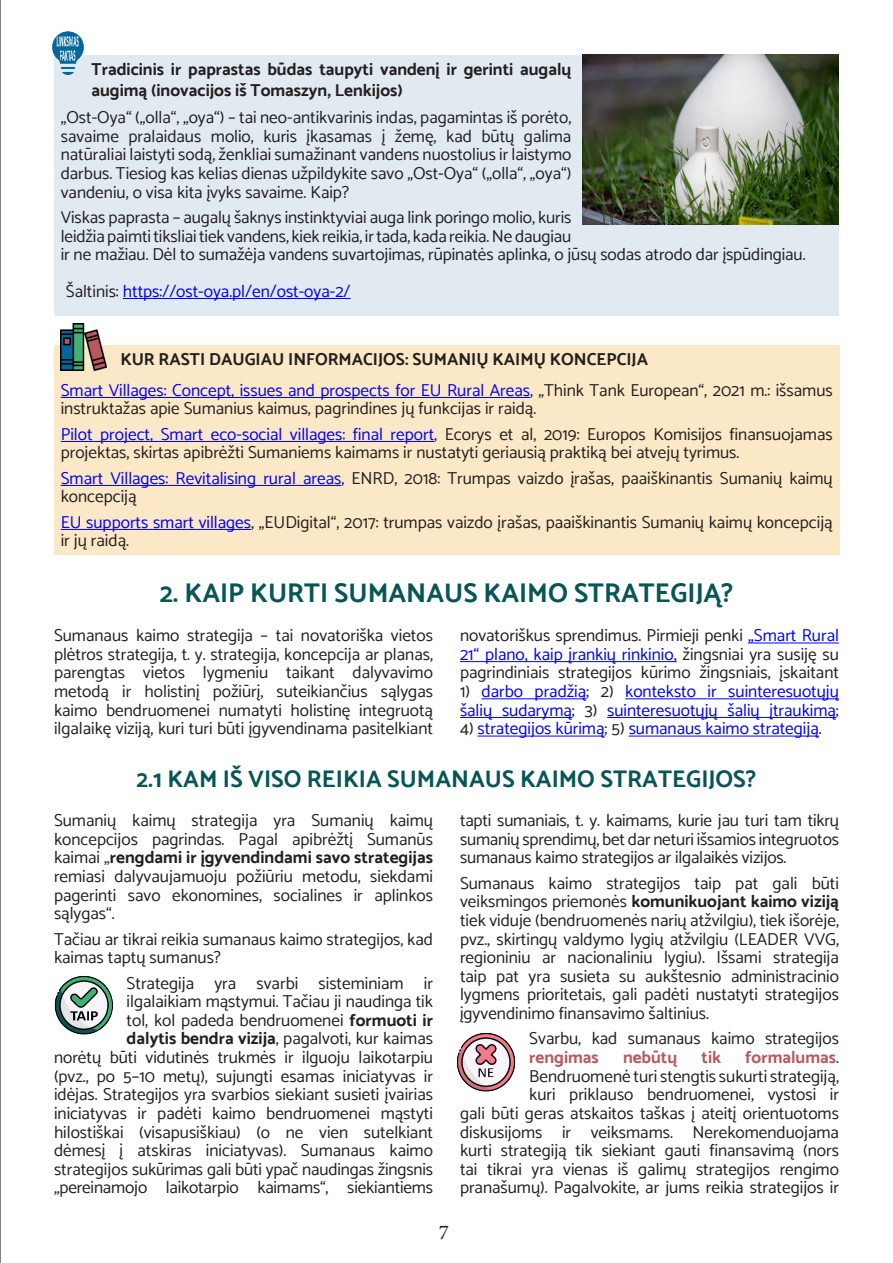
<style>
.page{position:relative;width:893px;height:1263px;background:#fff}
.page>*{position:absolute;margin:0;border:0;box-sizing:border-box;transform-origin:0 0}
.Headings{font:700 27px "Catamaran";color:#075555}
.Sub-headings{font:700 24px "Catamaran";color:#075555}
.t1{font:21px "Minion Pro";color:#231f20}
.Catamaran_Guidebook{font:17.25px/18.6px "Catamaran";color:#231f20}
.Catamaran_Guidebook-2{font:17.25px/18.6px "Catamaran";color:#00f}
.t2{font:700 17.25px/20.7px "Catamaran";color:#231f20}
.Catamaran_Guidebook-3{font:700 17.25px "Catamaran";color:#b85860}
.s1{color:#231f20}
.s2{color:#00f}
.s3{font-weight:700}
.s4{font-weight:700;color:#b85860}
</style>
<div class="page">
<hr style="left:0;top:0;width:1px;height:1263px;background:#231f20">
<hr style="left:748px;top:642px;width:91px;height:1px;background:#00f">
<hr style="left:460px;top:661px;width:217px;height:1px;background:#00f">
<hr style="left:481px;top:698px;width:105px;height:1px;background:#00f">
<hr style="left:625px;top:698px;width:214px;height:1px;background:#00f">
<hr style="left:460px;top:717px;width:112px;height:1px;background:#00f">
<hr style="left:607px;top:717px;width:229px;height:1px;background:#00f">
<hr style="left:478px;top:736px;width:126px;height:1px;background:#00f">
<hr style="left:629px;top:736px;width:190px;height:1px;background:#00f">
<div style="left:54px;top:55px;width:785px;height:261px;background:#e1e9f1"></div>
<hr style="left:123px;top:298px;width:228px;height:1px;background:#00f">
<img style="left:583px;top:54px;width:255px;height:171px">
<div style="left:54px;top:345px;width:785px;height:210px;background:#fbe8c6"></div>
<hr style="left:61px;top:397px;width:469px;height:1px;background:#00f">
<hr style="left:61px;top:441px;width:373px;height:1px;background:#00f">
<hr style="left:61px;top:485px;width:280px;height:1px;background:#00f">
<hr style="left:61px;top:529px;width:190px;height:1px;background:#00f">
<img style="left:54px;top:976px;width:59px;height:59px">
<img style="left:52px;top:31px;width:32px;height:44px">
<img style="left:60px;top:324px;width:47px;height:46px">
<img style="left:457px;top:1033px;width:59px;height:59px">
<p class="t2" style="left:91px;top:59px;width:481px">Tradicinis ir paprastas būdas taupyti vandenį ir gerinti augalų augimą (inovacijos iš Tomaszyn, Lenkijos)</p>
<p class="Catamaran_Guidebook" style="left:61px;top:108px;width:512px;text-align:justify">„Ost-Oya“ („olla“, „oya“) – tai neo-antikvarinis indas, pagamintas iš porėto, savaime pralaidaus molio, kuris įkasamas į žemę, kad būtų galima natūraliai laistyti sodą, ženkliai sumažinant vandens nuostolius ir laistymo darbus. Tiesiog kas kelias dienas užpildykite savo „Ost-Oya“ („olla“, „oya“) vandeniu, o visa kita įvyks savaime. Kaip?</p>
<p class="Catamaran_Guidebook" style="left:61px;top:208px;width:746px">Viskas paprasta – augalų šaknys instinktyviai auga link poringo molio, kuris<br>leidžia paimti tiksliai tiek vandens, kiek reikia, ir tada, kada reikia. Ne daugiau<br>ir ne mažiau. Dėl to sumažėja vandens suvartojimas, rūpinatės aplinka, o jūsų sodas atrodo dar įspūdingiau.</p>
<p class="Catamaran_Guidebook-2" style="left:66px;top:281px;width:286px"><span class="s1">Šaltinis:</span> https://ost-oya.pl/en/ost-oya-2/</p>
<p class="t2" style="left:120px;top:349px;width:529px">KUR RASTI DAUGIAU INFORMACIJOS: SUMANIŲ KAIMŲ KONCEPCIJA</p>
<p class="Catamaran_Guidebook" style="left:61px;top:380px;width:773px"><span class="s2">Smart Villages: Concept, issues and prospects for EU Rural Areas</span>, „Think Tank European“, 2021 m.: išsamus instruktažas apie Sumanius kaimus, pagrindines jų funkcijas ir raidą.</p>
<p class="Catamaran_Guidebook" style="left:61px;top:424px;width:773px"><span class="s2">Pilot project, Smart eco-social villages: final report</span>, Ecorys et al, 2019: Europos Komisijos finansuojamas projektas, skirtas apibrėžti Sumaniems kaimams ir nustatyti geriausią praktiką bei atvejų tyrimus.</p>
<p class="Catamaran_Guidebook" style="left:61px;top:468px;width:773px"><span class="s2">Smart Villages: Revitalising rural areas</span>, ENRD, 2018: Trumpas vaizdo įrašas, paaiškinantis Sumanių kaimų koncepciją</p>
<p class="Catamaran_Guidebook" style="left:61px;top:512px;width:773px"><span class="s2">EU supports smart villages</span>, „EUDigital“, 2017: trumpas vaizdo įrašas, paaiškinantis Sumanių kaimų koncepciją ir jų raidą.</p>
<p class="Headings" style="left:160px;top:577px;width:575px">2. KAIP KURTI SUMANAUS KAIMO STRATEGIJĄ?</p>
<p class="Catamaran_Guidebook" style="left:54px;top:626px;width:380px;text-align:justify">Sumanaus kaimo strategija – tai novatoriška vietos plėtros strategija, t. y. strategija, koncepcija ar planas, parengtas vietos lygmeniu taikant dalyvavimo metodą ir holistinį požiūrį, suteikiančius sąlygas kaimo bendruomenei numatyti holistinę integruotą ilgalaikę viziją, kuri turi būti įgyvendinama pasitelkiant</p>
<p class="Catamaran_Guidebook" style="left:460px;top:626px;width:380px;text-align:justify">novatoriškus sprendimus. Pirmieji penki <span class="s2">„Smart Rural 21“ plano, kaip įrankių rinkinio,</span> žingsniai yra susiję su pagrindiniais strategijos kūrimo žingsniais, įskaitant</p>
<p class="Catamaran_Guidebook-2" style="left:460px;top:682px;width:380px"><span class="s1">1)</span> darbo pradžią<span class="s1">; 2)</span> konteksto ir suinteresuotųjų šalių sudarymą<span class="s1">; 3)</span> suinteresuotųjų šalių įtraukimą<span class="s1">;</span></p>
<p class="Catamaran_Guidebook-2" style="left:460px;top:719px;width:363px"><span class="s1">4)</span> strategijos kūrimą<span class="s1">; 5)</span> sumanaus kaimo strategiją<span class="s1">.</span></p>
<p class="Sub-headings" style="left:137px;top:765px;width:621px">2.1 KAM IŠ VISO REIKIA SUMANAUS KAIMO STRATEGIJOS?</p>
<p class="Catamaran_Guidebook" style="left:54px;top:811px;width:380px;text-align:justify">Sumanių kaimų strategija yra Sumanių kaimų koncepcijos pagrindas. Pagal apibrėžtį Sumanūs kaimai „<span class="s3">rengdami ir įgyvendindami savo strategijas </span>remiasi dalyvaujamuoju požiūriu metodu, siekdami pagerinti savo ekonomines, socialines ir aplinkos sąlygas“.</p>
<p class="Catamaran_Guidebook" style="left:54px;top:929px;width:380px">Tačiau ar tikrai reikia sumanaus kaimo strategijos, kad kaimas taptų sumanus?</p>
<p class="Catamaran_Guidebook" style="left:54px;top:973px;width:380px;text-align:right">Strategija yra svarbi sisteminiam ir ilgalaikiam mąstymui. Tačiau ji naudinga tik<br>tol, kol padeda bendruomenei <span class="s3">formuoti ir<br>dalytis bendra vizija</span>, pagalvoti, kur kaimas<br>norėtų būti vidutinės trukmės ir ilguoju laikotarpiu (pvz., po 5–10 metų), sujungti esamas iniciatyvas ir idėjas. Strategijos yra svarbios siekiant susieti įvairias iniciatyvas ir padėti kaimo bendruomenei mąstyti hilostiškai (visapusiškiau) (o ne vien sutelkiant dėmesį į atskiras iniciatyvas). Sumanaus kaimo strategijos sukūrimas gali būti ypač naudingas žingsnis „pereinamojo laikotarpio kaimams“, siekiantiems</p>
<p class="Catamaran_Guidebook" style="left:460px;top:811px;width:380px;text-align:justify">tapti sumaniais, t. y. kaimams, kurie jau turi tam tikrų sumanių sprendimų, bet dar neturi išsamios integruotos sumanaus kaimo strategijos ar ilgalaikės vizijos.</p>
<p class="Catamaran_Guidebook" style="left:460px;top:873px;width:380px;text-align:justify">Sumanaus kaimo strategijos taip pat gali būti veiksmingos priemonės <span class="s3">komunikuojant kaimo viziją </span>tiek viduje (bendruomenės narių atžvilgiu), tiek išorėje, pvz., skirtingų valdymo lygių atžvilgiu (LEADER VVG, regioniniu ar nacionaliniu lygiu). Išsami strategija taip pat yra susieta su aukštesnio administracinio lygmens prioritetais, gali padėti nustatyti strategijos įgyvendinimo finansavimo šaltinius.</p>
<p class="Catamaran_Guidebook" style="left:529px;top:1029px;width:311px">Svarbu, kad sumanaus kaimo strategijos <span class="s4">rengimas</span></p>
<p class="Catamaran_Guidebook-3" style="left:623px;top:1047px;width:56px">nebūtų</p>
<p class="Catamaran_Guidebook-3" style="left:701px;top:1047px;width:21px">tik</p>
<p class="Catamaran_Guidebook" style="left:460px;top:1048px;width:380px;text-align:right"><span class="s4">formalumas</span>.<br>Bendruomenė turi stengtis sukurti strategiją,<br>kuri priklauso bendruomenei, vystosi ir<br>gali būti geras atskaitos taškas į ateitį orientuotoms diskusijoms ir veiksmams. Nerekomenduojama kurti strategiją tik siekiant gauti finansavimą (nors tai tikrai yra vienas iš galimų strategijos rengimo pranašumų). Pagalvokite, ar jums reikia strategijos ir</p>
<p class="t1" style="left:439px;top:1218px;width:12px">7</p>
</div>
